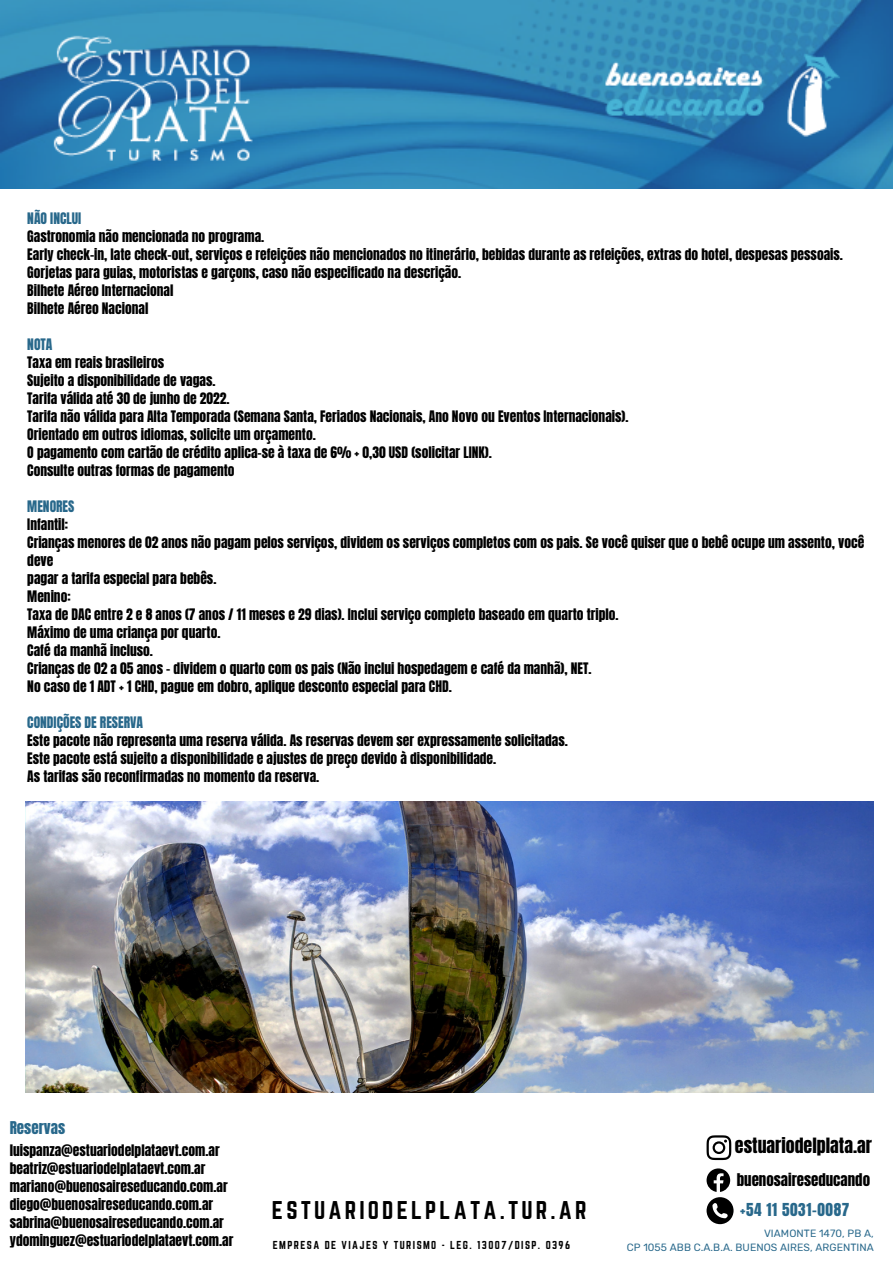
<style>
.page{position:relative;width:893px;height:1264px;background:#fff}
.page>*{position:absolute;margin:0;border:0;box-sizing:border-box;transform-origin:0 0}
.t1{font:22.5px "Norwester";letter-spacing:.14em;color:#000}
.t2{font:17.85px "Anton";color:#000}
.t3{font:15.15px "Anton";letter-spacing:.04em;color:#28688b}
.t4{font:15px "Anton";color:#28688b}
.t5{font:14.85px "Anton";color:#000}
.t6{font:13.5px/18px "Anton";color:#000}
.t7{font:13.5px "Anton";color:#28688b}
.t8{font:10.5px "Rubik";letter-spacing:.005em;color:#28688b}
.t9{font:10.05px "Norwester";letter-spacing:.14em;color:#000}
</style>
<div class="page">
<img style="left:0;top:0;width:892px;height:189px">
<svg style="left:706px;top:1135px;width:25px;height:25px"></svg>
<svg style="left:706px;top:1168px;width:24px;height:23px"></svg>
<svg style="left:706px;top:1197px;width:27px;height:27px"></svg>
<img style="left:26px;top:801px;width:847px;height:290px">
<p class="t7" style="left:27px;top:209px;width:55px">NÃO INCLUI</p>
<p class="t6" style="left:27px;top:227px;width:817px">Gastronomia não mencionada no programa.<br>Early check-in, late check-out, serviços e refeições não mencionados no itinerário, bebidas durante as refeições, extras do hotel, despesas pessoais.<br>Gorjetas para guias, motoristas e garçons, caso não especificado na descrição.<br>Bilhete Aéreo Internacional<br>Bilhete Aéreo Nacional</p>
<p class="t7" style="left:27px;top:334px;width:27px">NOTA</p>
<p class="t6" style="left:27px;top:353px;width:602px">Taxa em reais brasileiros<br>Sujeito a disponibilidade de vagas.<br>Tarifa válida até 30 de junho de 2022.<br>Tarifa não válida para Alta Temporada (Semana Santa, Feriados Nacionais, Ano Novo ou Eventos Internacionais).<br>Orientado em outros idiomas, solicite um orçamento.<br>O pagamento com cartão de crédito aplica-se à taxa de 6% + 0,30 USD (solicitar LINK).<br>Consulte outras formas de pagamento</p>
<p class="t7" style="left:27px;top:496px;width:49px">MENORES</p>
<p class="t6" style="left:27px;top:515px;width:838px">Infantil:<br>Crianças menores de 02 anos não pagam pelos serviços, dividem os serviços completos com os pais. Se você quiser que o bebê ocupe um assento, você deve<br>pagar a tarifa especial para bebês.<br>Menino:<br>Taxa de DAC entre 2 e 8 anos (7 anos / 11 meses e 29 dias). Inclui serviço completo baseado em quarto triplo.<br>Máximo de uma criança por quarto.<br>Café da manhã incluso.<br>Crianças de 02 a 05 anos - dividem o quarto com os pais (Não inclui hospedagem e café da manhã), NET.<br>No caso de 1 ADT + 1 CHD, pague em dobro, aplique desconto especial para CHD.</p>
<p class="t7" style="left:27px;top:712px;width:117px">CONDIÇÕES DE RESERVA</p>
<p class="t6" style="left:27px;top:731px;width:542px">Este pacote não representa uma reserva válida. As reservas devem ser expressamente solicitadas.<br>Este pacote está sujeito a disponibilidade e ajustes de preço devido à disponibilidade.<br>As tarifas são reconfirmadas no momento da reserva.</p>
<p class="t4" style="left:10px;top:1117px;width:57px">Reservas</p>
<p class="t6" style="left:10px;top:1141px;width:225px">luispanza@estuariodelplataevt.com.ar beatriz@estuariodelplataevt.com.ar mariano@buenosaireseducando.com.ar diego@buenosaireseducando.com.ar sabrina@buenosaireseducando.com.ar ydominguez@estuariodelplataevt.com.ar</p>
<h1 class="t1" style="left:272px;top:1196px;width:316px">ESTUARIODELPLATA.TUR.AR</h1>
<h2 class="t2" style="left:734px;top:1133px;width:138px">estuariodelplata.ar</h2>
<p class="t5" style="left:736px;top:1169px;width:135px">buenosaireseducando</p>
<p class="t3" style="left:740px;top:1198px;width:111px">+54 11 5031-0087</p>
<p class="t8" style="left:764px;top:1227px;width:111px">VIAMONTE 1470, PB A,</p>
<p class="t9" style="left:273px;top:1239px;width:299px">EMPRESA DE VIAJES Y TURISMO - LEG. 13007/DISP. 0396</p>
<p class="t8" style="left:626px;top:1241px;width:248px">CP 1055 ABB C.A.B.A. BUENOS AIRES, ARGENTINA</p>
</div>
